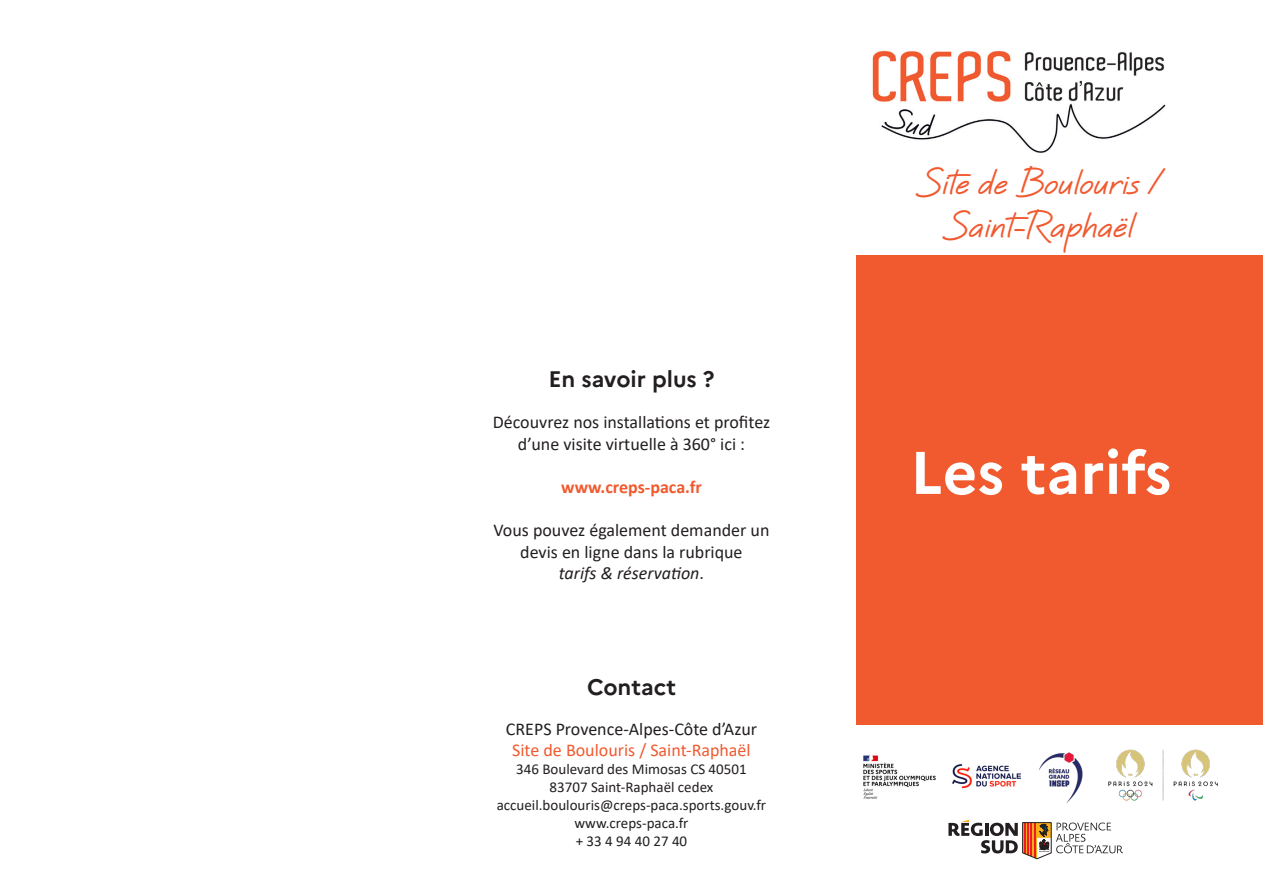
<style>
.page{position:relative;width:1263px;height:893px;background:#fff}
.page>*{position:absolute;margin:0;border:0;box-sizing:border-box;transform-origin:0 0}
.t1{font:700 60px "Marianne";color:#fff}
.t2{font:700 36px/43.2px "Quinzey";color:#f1592f;text-align:center}
.t3{font:700 22.5px "Marianne";color:#231f20}
.t4{font:18px/21.6px "Calibri";color:#231f20;text-align:center}
.t5{font:18px "Calibri";color:#f1592f}
.t6{font:700 18px "Calibri";color:#f1592f}
.t7{font:15px "Calibri";color:#231f20}
.s1{font-style:italic}
</style>
<div class="page">
<div style="left:856px;top:255px;width:407px;height:470px;background:#f1592f"></div>
<svg style="left:948px;top:820px;width:175px;height:39px"></svg>
<img style="left:872px;top:50px;width:294px;height:103px">
<img style="left:1038px;top:752px;width:45px;height:52px">
<img style="left:1108px;top:749px;width:110px;height:52px">
<img style="left:952px;top:764px;width:69px;height:25px">
<img style="left:863px;top:755px;width:73px;height:44px">
<p class="t3" style="left:548px;top:361px;width:168px">En savoir plus ?</p>
<p class="t4" style="left:493px;top:411px;width:279px">Découvrez nos installations et profitez d’une visite virtuelle à 360° ici :</p>
<p class="t6" style="left:561px;top:474px;width:142px">www.creps-paca.fr</p>
<p class="t4" style="left:493px;top:519px;width:277px">Vous pouvez également demander un devis en ligne dans la rubrique<br><span class="s1">tarifs &amp; réservation</span>.</p>
<p class="t3" style="left:587px;top:670px;width:90px">Contact</p>
<p class="t4" style="left:506px;top:717px;width:253px">CREPS Provence-Alpes-Côte d’Azur</p>
<p class="t5" style="left:512px;top:738px;width:240px">Site de Boulouris / Saint-Raphaël</p>
<p class="t7" style="left:516px;top:759px;width:232px">346 Boulevard des Mimosas CS 40501</p>
<p class="t7" style="left:550px;top:777px;width:165px">83707 Saint-Raphaël cedex</p>
<p class="t7" style="left:497px;top:795px;width:271px">accueil.boulouris@creps-paca.sports.gouv.fr</p>
<p class="t7" style="left:574px;top:813px;width:115px">www.creps-paca.fr</p>
<p class="t7" style="left:576px;top:831px;width:113px">+ 33 4 94 40 27 40</p>
<p class="t2" style="left:915px;top:163px;width:247px">Site de Boulouris /<br>Saint-Raphaël</p>
<p class="t1" style="left:910px;top:426px;width:263px">Les tarifs</p>
</div>
